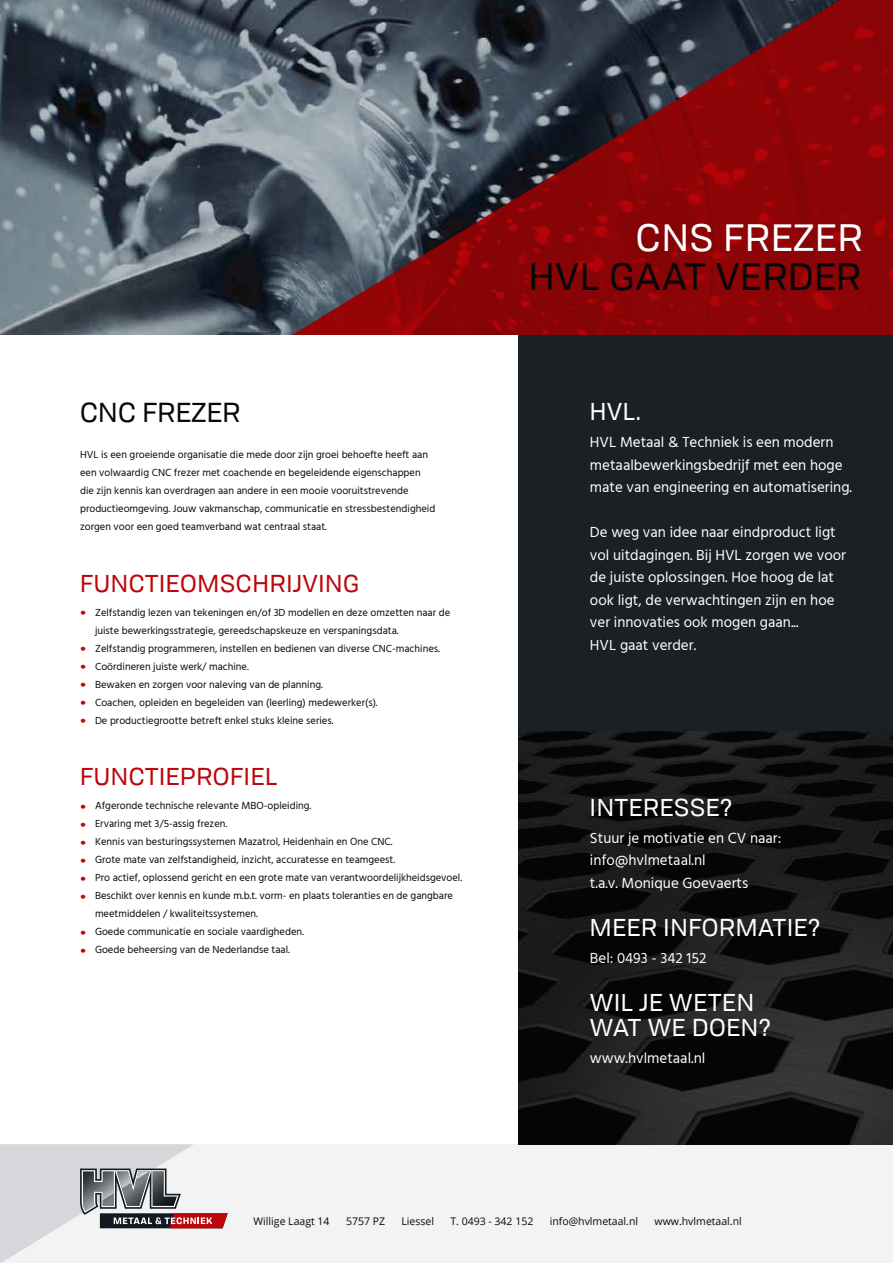
<style>
.page{position:relative;width:893px;height:1263px;background:#fff}
.page>*{position:absolute;margin:0;border:0;box-sizing:border-box;transform-origin:0 0}
.t1{font:37.5px "Tofino";letter-spacing:.015em;color:#06090b}
.t2{font:37.5px "Tofino";letter-spacing:.03em;color:#fff}
.t3{font:27px "Tofino";letter-spacing:.015em;color:#06090b}
.t4{font:24px/25.5px "Tofino";letter-spacing:.03em;color:#fff}
.t5{font:24px "Tofino";letter-spacing:.03em;color:#bb060a}
.t6{font:15px/22.5px "Hind";color:#fff}
.t7{font:15px/18px "Hind";color:#bb060a;text-align:justify;scale:1.1 1}
.t8{font:10.5px/18px "Hind";color:#06090b}
.t9{font:10.5px "Open Sans";color:#06090b}
</style>
<div class="page">
<div style="left:519px;top:325px;width:374px;height:514px;background:#1a2024"></div>
<img style="left:0;top:0;width:207px;height:335px">
<svg style="left:207px;top:0;width:686px;height:335px;background:#682d34"></svg>
<div style="left:0;top:1144px;width:893px;height:119px;background:#f3f3f3"></div>
<svg style="left:519px;top:731px;width:374px;height:413px;background:#131415"></svg>
<svg style="left:0;top:1144px;width:228px;height:119px"></svg>
<h1 class="t2" style="left:636px;top:210px;width:228px">CNS FREZER</h1>
<h2 class="t3" style="left:80px;top:392px;width:162px">CNC FREZER</h2>
<p class="t8" style="left:80px;top:446px;width:357px">HVL is een groeiende organisatie die mede door zijn groei behoefte heeft aan een volwaardig CNC frezer met coachende en begeleidende eigenschappen die zijn kennis kan overdragen aan andere in een mooie vooruitstrevende productieomgeving. Jouw vakmanschap, communicatie en stressbestendigheid zorgen voor een goed teamverband wat centraal staat.</p>
<h3 class="t5" style="left:80px;top:565px;width:281px">FUNCTIEOMSCHRIJVING</h3>
<p class="t8" style="left:95px;top:604px;width:357px">Zelfstandig lezen van tekeningen en/of 3D modellen en deze omzetten naar de juiste bewerkingsstrategie, gereedschapskeuze en verspaningsdata.<br>Zelfstandig programmeren, instellen en bedienen van diverse CNC-machines.<br>Coördineren juiste werk/ machine.<br>Bewaken en zorgen voor naleving van de planning.<br>Coachen, opleiden en begeleiden van (leerling) medewerker(s).<br>De productiegrootte betreft enkel stuks kleine series.</p>
<h3 class="t7" style="left:80px;top:604px;width:8px">•</h3>
<h3 class="t7" style="left:80px;top:640px;width:8px">• • • • •</h3>
<h3 class="t5" style="left:80px;top:759px;width:199px">FUNCTIEPROFIEL</h3>
<p class="t8" style="left:95px;top:797px;width:369px">Afgeronde technische relevante MBO-opleiding.<br>Ervaring met 3/5-assig frezen.<br>Kennis van besturingssystemen Mazatrol, Heidenhain en One CNC.<br>Grote mate van zelfstandigheid, inzicht, accuratesse en teamgeest.<br>Pro actief, oplossend gericht en een grote mate van verantwoordelijkheidsgevoel.<br>Beschikt over kennis en kunde m.b.t. vorm- en plaats toleranties en de gangbare meetmiddelen / kwaliteitssystemen.<br>Goede communicatie en sociale vaardigheden.<br>Goede beheersing van de Nederlandse taal.</p>
<h3 class="t7" style="left:80px;top:799px;width:8px">• • • • • •</h3>
<h3 class="t7" style="left:80px;top:925px;width:8px">• •</h3>
<h1 class="t1" style="left:529px;top:248px;width:334px">HVL GAAT VERDER</h1>
<h3 class="t4" style="left:590px;top:397px;width:52px">HVL.</h3>
<h3 class="t6" style="left:590px;top:432px;width:264px">HVL Metaal &amp; Techniek is een modern metaalbewerkingsbedrijf met een hoge mate van engineering en automatisering.</h3>
<h3 class="t6" style="left:590px;top:522px;width:258px">De weg van idee naar eindproduct ligt vol uitdagingen. Bij HVL zorgen we voor de juiste oplossingen. Hoe hoog de lat ook ligt, de verwachtingen zijn en hoe ver innovaties ook mogen gaan...<br>HVL gaat verder.</h3>
<h3 class="t4" style="left:590px;top:792px;width:144px">INTERESSE?</h3>
<h3 class="t6" style="left:590px;top:827px;width:193px">Stuur je motivatie en CV naar: info@hvlmetaal.nl<br>t.a.v. Monique Goevaerts</h3>
<h3 class="t4" style="left:590px;top:912px;width:232px">MEER INFORMATIE?</h3>
<h3 class="t6" style="left:590px;top:947px;width:118px">Bel: 0493 - 342 152</h3>
<h3 class="t4" style="left:590px;top:987px;width:183px">WIL JE WETEN<br>WAT WE DOEN?</h3>
<h3 class="t6" style="left:590px;top:1047px;width:117px">www.hvlmetaal.nl</h3>
<p class="t9" style="left:254px;top:1214px;width:78px">Willige Laagt 14</p>
<p class="t9" style="left:346px;top:1214px;width:41px">5757 PZ</p>
<p class="t9" style="left:401px;top:1214px;width:34px">Liessel</p>
<p class="t9" style="left:450px;top:1214px;width:84px">T. 0493 - 342 152</p>
<p class="t9" style="left:550px;top:1214px;width:90px">info@hvlmetaal.nl</p>
<p class="t9" style="left:655px;top:1214px;width:89px">www.hvlmetaal.nl</p>
</div>
